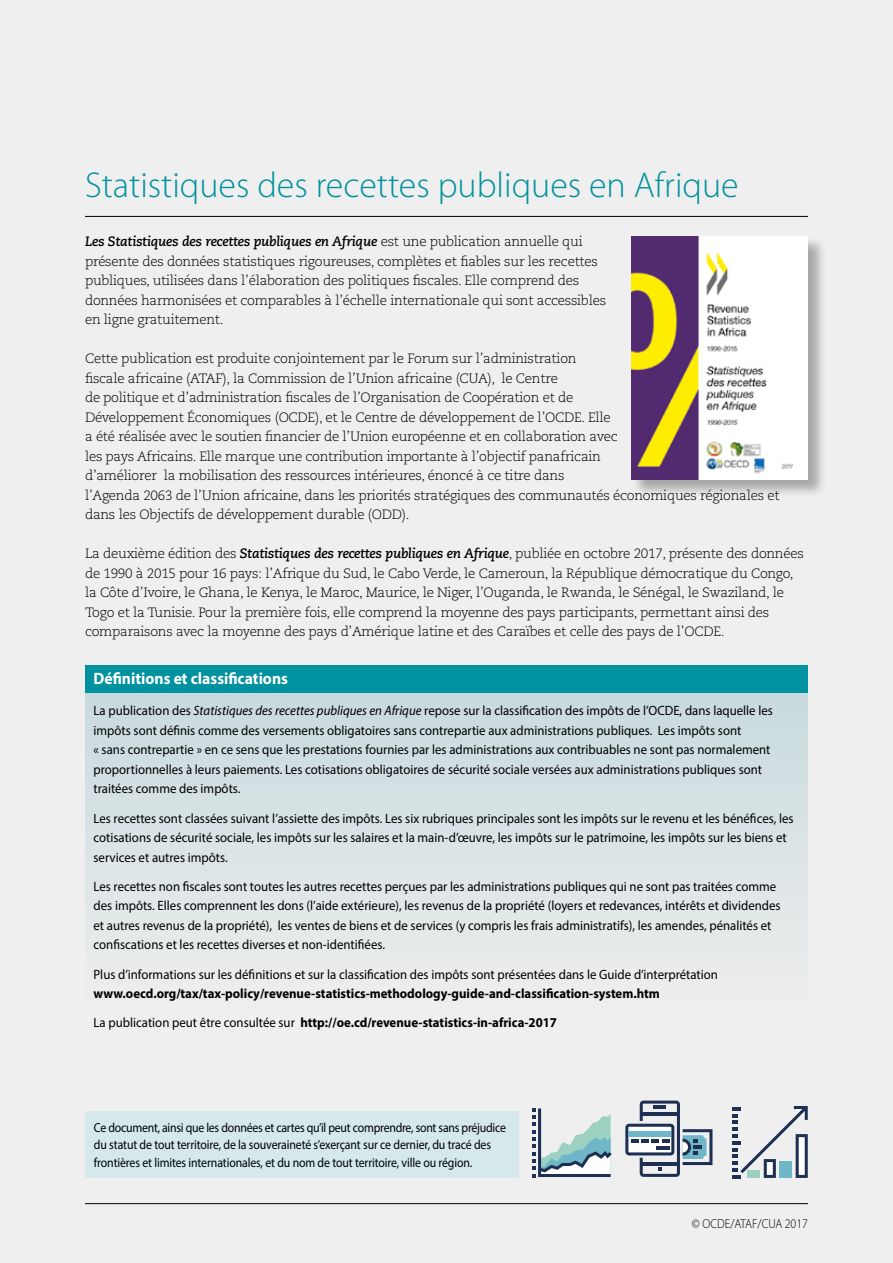
<style>
.page{position:relative;width:893px;height:1263px;background:#f0efef}
.page>*{position:absolute;margin:0;border:0;box-sizing:border-box;transform-origin:0 0}
.t1{font:300 36px "Myriad Pro";color:#00929e}
.t2{font:700 16.5px "Myriad Pro";color:#fff;scale:.95 1}
.t3{font:300 13.5px/19.5px "Caecilia LT Pro 45";letter-spacing:-.02em;color:#000}
.t4{font:13.5px/19.5px "Myriad Pro";color:#000;scale:.95 1}
.t5{font:700 13.5px/29.2px "Myriad Pro";color:#000;scale:.95 1}
.t6{font:italic 700 13.5px "Caecilia LT Pro 76";letter-spacing:-.02em;color:#000}
.t7{font:13.05px/17.5px "Myriad Pro";letter-spacing:-.01em;color:#000;scale:.9 1}
.t8{font:300 13.05px "Myriad Pro";color:#000;scale:.9 1}
.s1{font-family:"Caecilia LT Pro 45";font-weight:300;font-style:normal}
.s2{font-family:"Caecilia LT Pro 76";font-weight:700;font-style:italic}
.s3{font-style:italic}
.s4{font-weight:400}
</style>
<div class="page">
<hr style="left:85px;top:216px;width:723px;height:1px;background:#000">
<div style="left:85px;top:671px;width:723px;height:344px;background:linear-gradient(to bottom,#c6d9dd,#efeeee)"></div>
<div style="left:85px;top:665px;width:723px;height:28px;background:#00929e"></div>
<hr style="left:85px;top:1203px;width:723px;height:1px;background:#000">
<div style="left:631px;top:236px;width:196px;height:262px;background:#000;opacity:.3"></div>
<img style="left:631px;top:236px;width:177px;height:244px">
<div style="left:85px;top:1112px;width:434px;height:66px;background:#d5e9ed"></div>
<svg style="left:733px;top:1106px;width:75px;height:72px"></svg>
<svg style="left:625px;top:1100px;width:87px;height:77px"></svg>
<div style="left:628px;top:1131px;width:43px;height:5px;background:#70b6c9"></div>
<svg style="left:532px;top:1108px;width:80px;height:69px"></svg>
<h1 class="t1" style="left:85px;top:163px;width:655px">Statistiques des recettes publiques en Afrique</h1>
<p class="t6" style="left:85px;top:233px;width:499px">Les Statistiques des recettes publiques en Afrique <span class="s1">est une publication annuelle qui</span></p>
<p class="t3" style="left:85px;top:251px;width:523px">présente des données statistiques rigoureuses, complètes et fiables sur les recettes publiques, utilisées dans l’élaboration des politiques fiscales. Elle comprend des données harmonisées et comparables à l’échelle internationale qui sont accessibles en ligne gratuitement.</p>
<p class="t3" style="left:85px;top:349px;width:696px">Cette publication est produite conjointement par le Forum sur l’administration<br>fiscale africaine (ATAF), la Commission de l’Union africaine (CUA), le Centre<br>de politique et d’administration fiscales de l’Organisation de Coopération et de<br>Développement Économiques (OCDE), et le Centre de développement de l’OCDE. Elle<br>a été réalisée avec le soutien financier de l’Union européenne et en collaboration avec<br>les pays Africains. Elle marque une contribution importante à l’objectif panafricain<br>d’améliorer la mobilisation des ressources intérieures, énoncé à ce titre dans<br>l’Agenda 2063 de l’Union africaine, dans les priorités stratégiques des communautés économiques régionales et dans les Objectifs de développement durable (ODD).</p>
<p class="t3" style="left:85px;top:544px;width:720px">La deuxième édition des <span class="s2">Statistiques des recettes publiques en Afrique</span>, publiée en octobre 2017, présente des données de 1990 à 2015 pour 16 pays: l’Afrique du Sud, le Cabo Verde, le Cameroun, la République démocratique du Congo, la Côte d’Ivoire, le Ghana, le Kenya, le Maroc, Maurice, le Niger, l’Ouganda, le Rwanda, le Sénégal, le Swaziland, le Togo et la Tunisie. Pour la première fois, elle comprend la moyenne des pays participants, permettant ainsi des comparaisons avec la moyenne des pays d’Amérique latine et des Caraïbes et celle des pays de l’OCDE.</p>
<p class="t2" style="left:94px;top:667px;width:206px">Définitions et classifications</p>
<p class="t4" style="left:94px;top:701px;width:717px">La publication des <span class="s3">Statistiques des recettes publiques en Afrique</span> repose sur la classification des impôts de l’OCDE, dans laquelle les impôts sont définis comme des versements obligatoires sans contrepartie aux administrations publiques. Les impôts sont<br>« sans contrepartie » en ce sens que les prestations fournies par les administrations aux contribuables ne sont pas normalement proportionnelles à leurs paiements. Les cotisations obligatoires de sécurité sociale versées aux administrations publiques sont traitées comme des impôts.</p>
<p class="t4" style="left:94px;top:808px;width:738px">Les recettes sont classées suivant l’assiette des impôts. Les six rubriques principales sont les impôts sur le revenu et les bénéfices, les cotisations de sécurité sociale, les impôts sur les salaires et la main-d’œuvre, les impôts sur le patrimoine, les impôts sur les biens et services et autres impôts.</p>
<p class="t4" style="left:94px;top:876px;width:725px">Les recettes non fiscales sont toutes les autres recettes perçues par les administrations publiques qui ne sont pas traitées comme des impôts. Elles comprennent les dons (l’aide extérieure), les revenus de la propriété (loyers et redevances, intérêts et dividendes et autres revenus de la propriété), les ventes de biens et de services (y compris les frais administratifs), les amendes, pénalités et confiscations et les recettes diverses et non-identifiées.</p>
<p class="t4" style="left:94px;top:964px;width:659px">Plus d’informations sur les définitions et sur la classification des impôts sont présentées dans le Guide d’interprétation</p>
<p class="t5" style="left:94px;top:978px;width:598px">www.oecd.org/tax/tax-policy/revenue-statistics-methodology-guide-and-classification-system.htm<br><span class="s4">La publication peut être consultée sur</span> http://oe.cd/revenue-statistics-in-africa-2017</p>
<p class="t7" style="left:94px;top:1118px;width:459px">Ce document, ainsi que les données et cartes qu’il peut comprendre, sont sans préjudice du statut de tout territoire, de la souveraineté s’exerçant sur ce dernier, du tracé des frontières et limites internationales, et du nom de tout territoire, ville ou région.</p>
<p class="t8" style="left:692px;top:1216px;width:130px">© OCDE/ATAF/CUA 2017</p>
</div>
